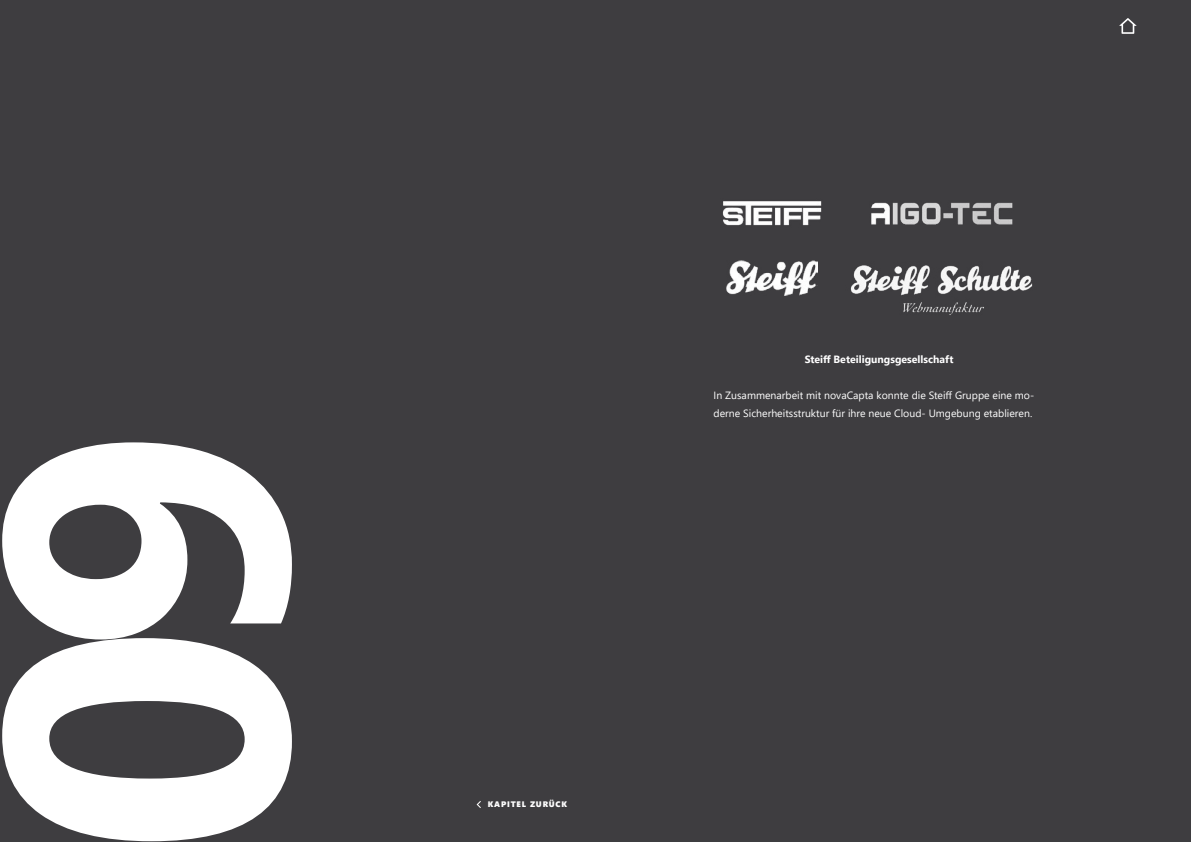
<style>
.page{position:relative;width:1191px;height:842px;background:#3e3d40}
.page>*{position:absolute;margin:0;border:0;box-sizing:border-box;transform-origin:0 0}
.t1{font:700 400px "Segoe UI";color:#fff}
.t2{font:10.5px/18px "Segoe UI";color:#fff}
.t3{font:700 10.5px "Segoe UI";color:#fff}
.t4{font:8px "Segoe UI Black";letter-spacing:.1em;color:#fff}
</style>
<div class="page">
<svg style="left:476px;top:801px;width:5px;height:7px"></svg>
<svg style="left:1119px;top:18px;width:17px;height:16px"></svg>
<img style="left:726px;top:261px;width:91px;height:35px">
<img style="left:850px;top:265px;width:183px;height:50px">
<img style="left:722px;top:201px;width:100px;height:25px">
<img style="left:871px;top:202px;width:142px;height:23px">
<h1 class="t1" style="left:-232px;top:855px;width:432px;rotate:-90deg">09</h1>
<p class="t3" style="left:804px;top:349px;width:150px">Steiff Beteiligungsgesellschaft</p>
<p class="t2" style="left:713px;top:385px;width:322px">In Zusammenarbeit mit novaCapta konnte die Steiff Gruppe eine mo&shy;derne Sicherheitsstruktur für ihre neue Cloud- Umgebung etablieren.</p>
<p class="t4" style="left:488px;top:799px;width:81px">KAPITEL ZURÜCK</p>
</div>
